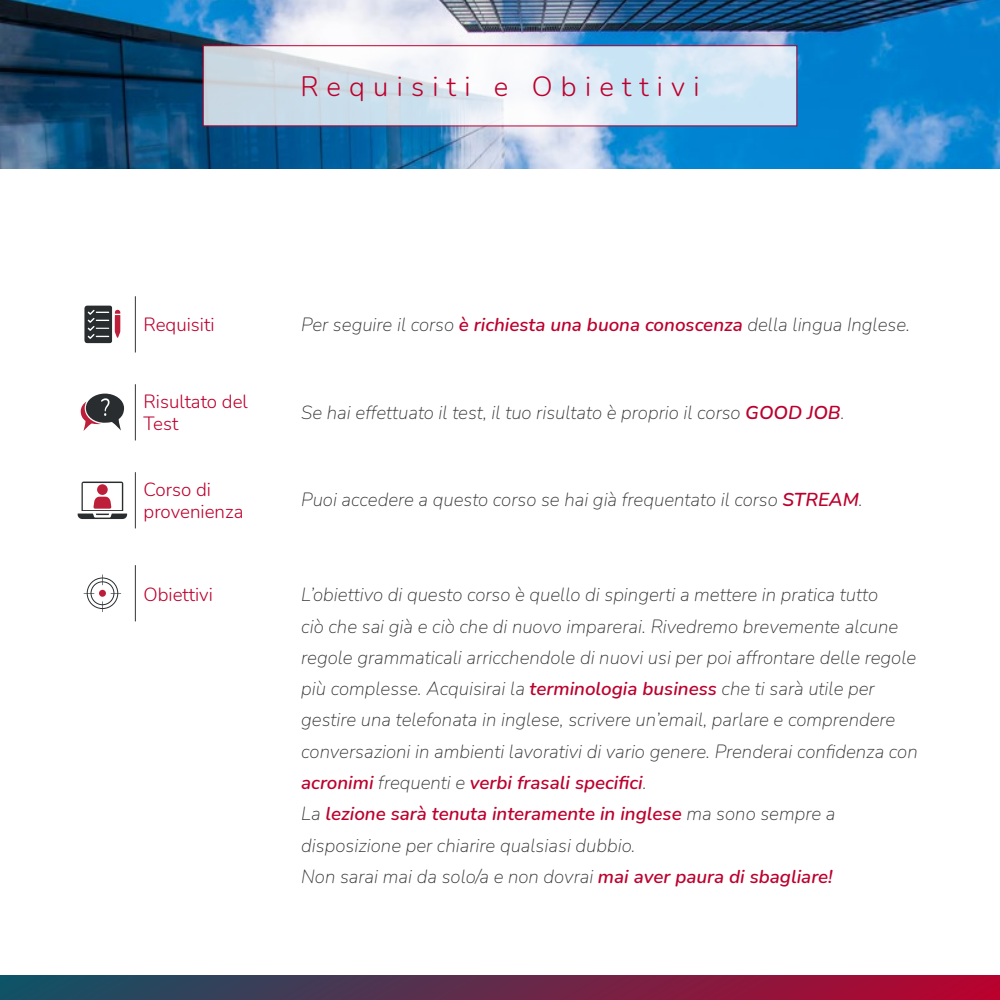
<style>
.page{position:relative;width:1000px;height:1000px;background:#fff}
.page>*{position:absolute;margin:0;border:0;box-sizing:border-box;transform-origin:0 0}
.t1{font:300 27.5px "Nunito";letter-spacing:.3em;color:#bc002d}
.t2{font:italic 200 18.75px/31.2px "Nunito";color:#333}
.t3{font:300 18.75px/22.5px "Nunito";color:#bc002d}
.s1{font-weight:600;color:#bc002d}
</style>
<div class="page">
<img style="left:0;top:0;width:1000px;height:169px">
<div style="left:0;top:975px;width:1000px;height:25px;background:linear-gradient(to right,#0f5366,#b9012e)"></div>
<svg style="left:202px;top:45px;width:596px;height:82px"></svg>
<svg style="left:84px;top:306px;width:36px;height:37px"></svg>
<svg style="left:81px;top:394px;width:43px;height:37px"></svg>
<hr style="left:135px;top:296px;width:1px;height:56px;background:#333">
<hr style="left:135px;top:384px;width:1px;height:56px;background:#333">
<svg style="left:78px;top:482px;width:49px;height:37px"></svg>
<svg style="left:84px;top:575px;width:37px;height:37px"></svg>
<div style="left:99px;top:590px;width:7px;height:7px;background:#bd1e3a;border-radius:50%"></div>
<hr style="left:135px;top:472px;width:1px;height:56px;background:#333">
<hr style="left:135px;top:565px;width:1px;height:56px;background:#333">
<h1 class="t1" style="left:300px;top:67px;width:401px">Requisiti e Obiettivi</h1>
<p class="t3" style="left:144px;top:312px;width:73px">Requisiti</p>
<p class="t3" style="left:144px;top:389px;width:106px">Risultato del<br>Test</p>
<p class="t3" style="left:144px;top:477px;width:101px">Corso di provenienza</p>
<p class="t3" style="left:144px;top:583px;width:71px">Obiettivi</p>
<p class="t2" style="left:301px;top:308px;width:610px">Per seguire il corso <span class="s1">è richiesta una buona conoscenza</span> della lingua Inglese.</p>
<p class="t2" style="left:301px;top:396px;width:545px">Se hai effettuato il test, il tuo risultato è proprio il corso <span class="s1">GOOD JOB</span>.</p>
<p class="t2" style="left:301px;top:484px;width:563px">Puoi accedere a questo corso se hai già frequentato il corso <span class="s1">STREAM</span>.</p>
<p class="t2" style="left:301px;top:579px;width:618px">L’obiettivo di questo corso è quello di spingerti a mettere in pratica tutto<br>ciò che sai già e ciò che di nuovo imparerai. Rivedremo brevemente alcune regole grammaticali arricchendole di nuovi usi per poi affrontare delle regole più complesse. Acquisirai la <span class="s1">terminologia business</span> che ti sarà utile per gestire una telefonata in inglese, scrivere un’email, parlare e comprendere conversazioni in ambienti lavorativi di vario genere. Prenderai confidenza con <span class="s1">acronimi</span> frequenti e <span class="s1">verbi frasali specifici</span>.<br>La <span class="s1">lezione sarà tenuta interamente in inglese</span> ma sono sempre a disposizione per chiarire qualsiasi dubbio.<br>Non sarai mai da solo/a e non dovrai <span class="s1">mai aver paura di sbagliare!</span></p>
</div>
